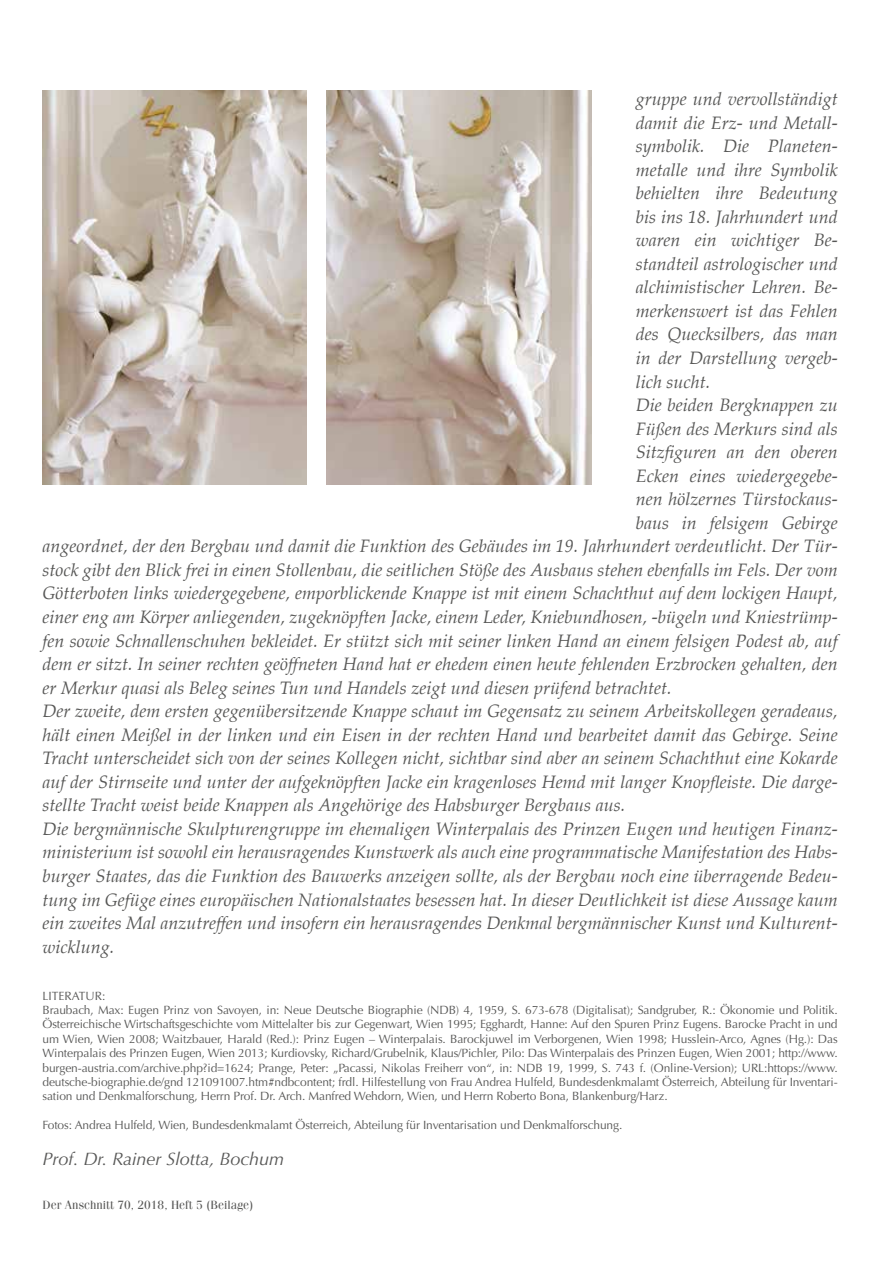
<style>
.page{position:relative;width:893px;height:1263px;background:#fff}
.page>*{position:absolute;margin:0;border:0;box-sizing:border-box;transform-origin:0 0}
.t1{font:italic 18px "Palatino";color:#575756}
.t2{font:italic 18px "Optima";color:#575756}
.t3{font:12px/14.4px "Optima";letter-spacing:-.01em;color:#575756}
.t4{font:12px "Fenice LT";color:#575756}
</style>
<div class="page">
<img style="left:43px;top:90px;width:264px;height:394px">
<img style="left:327px;top:90px;width:264px;height:394px">
<p class="t1" style="left:636px;top:84px;width:203px">gruppe und vervollständigt</p>
<p class="t1" style="left:636px;top:107px;width:203px">damit die Erz- und Metall-</p>
<p class="t1" style="left:636px;top:131px;width:203px">symbolik. Die Planeten-</p>
<p class="t1" style="left:636px;top:154px;width:203px">metalle und ihre Symbolik</p>
<p class="t1" style="left:636px;top:178px;width:203px">behielten ihre Bedeutung</p>
<p class="t1" style="left:636px;top:201px;width:203px">bis ins 18. Jahrhundert und</p>
<p class="t1" style="left:636px;top:225px;width:203px">waren ein wichtiger Be-</p>
<p class="t1" style="left:636px;top:248px;width:203px">standteil astrologischer und</p>
<p class="t1" style="left:636px;top:272px;width:203px">alchimistischer Lehren. Be-</p>
<p class="t1" style="left:636px;top:296px;width:203px">merkenswert ist das Fehlen</p>
<p class="t1" style="left:636px;top:319px;width:203px">des Quecksilbers, das man</p>
<p class="t1" style="left:636px;top:343px;width:203px">in der Darstellung vergeb-</p>
<p class="t1" style="left:636px;top:366px;width:76px">lich sucht.</p>
<p class="t1" style="left:636px;top:390px;width:203px">Die beiden Bergknappen zu</p>
<p class="t1" style="left:636px;top:413px;width:203px">Füßen des Merkurs sind als</p>
<p class="t1" style="left:636px;top:437px;width:203px">Sitzfiguren an den oberen</p>
<p class="t1" style="left:636px;top:460px;width:203px">Ecken eines wiedergegebe-</p>
<p class="t1" style="left:636px;top:484px;width:203px">nen hölzernes Türstockaus-</p>
<p class="t1" style="left:636px;top:507px;width:203px">baus in felsigem Gebirge</p>
<p class="t1" style="left:43px;top:531px;width:797px">angeordnet, der den Bergbau und damit die Funktion des Gebäudes im 19. Jahrhundert verdeutlicht. Der Tür-</p>
<p class="t1" style="left:43px;top:555px;width:797px">stock gibt den Blick frei in einen Stollenbau, die seitlichen Stöße des Ausbaus stehen ebenfalls im Fels. Der vom</p>
<p class="t1" style="left:43px;top:578px;width:797px">Götterboten links wiedergegebene, emporblickende Knappe ist mit einem Schachthut auf dem lockigen Haupt,</p>
<p class="t1" style="left:43px;top:602px;width:797px">einer eng am Körper anliegenden, zugeknöpften Jacke, einem Leder, Kniebundhosen, -bügeln und Kniestrümp-</p>
<p class="t1" style="left:43px;top:625px;width:797px">fen sowie Schnallenschuhen bekleidet. Er stützt sich mit seiner linken Hand an einem felsigen Podest ab, auf</p>
<p class="t1" style="left:43px;top:649px;width:797px">dem er sitzt. In seiner rechten geöffneten Hand hat er ehedem einen heute fehlenden Erzbrocken gehalten, den</p>
<p class="t1" style="left:43px;top:672px;width:631px">er Merkur quasi als Beleg seines Tun und Handels zeigt und diesen prüfend betrachtet.</p>
<p class="t1" style="left:43px;top:696px;width:797px">Der zweite, dem ersten gegenübersitzende Knappe schaut im Gegensatz zu seinem Arbeitskollegen geradeaus,</p>
<p class="t1" style="left:43px;top:719px;width:797px">hält einen Meißel in der linken und ein Eisen in der rechten Hand und bearbeitet damit das Gebirge. Seine</p>
<p class="t1" style="left:43px;top:743px;width:797px">Tracht unterscheidet sich von der seines Kollegen nicht, sichtbar sind aber an seinem Schachthut eine Kokarde</p>
<p class="t1" style="left:43px;top:766px;width:797px">auf der Stirnseite und unter der aufgeknöpften Jacke ein kragenloses Hemd mit langer Knopfleiste. Die darge-</p>
<p class="t1" style="left:43px;top:790px;width:584px">stellte Tracht weist beide Knappen als Angehörige des Habsburger Bergbaus aus.</p>
<p class="t1" style="left:43px;top:814px;width:797px">Die bergmännische Skulpturengruppe im ehemaligen Winterpalais des Prinzen Eugen und heutigen Finanz-</p>
<p class="t1" style="left:43px;top:837px;width:797px">ministerium ist sowohl ein herausragendes Kunstwerk als auch eine programmatische Manifestation des Habs-</p>
<p class="t1" style="left:43px;top:861px;width:797px">burger Staates, das die Funktion des Bauwerks anzeigen sollte, als der Bergbau noch eine überragende Bedeu-</p>
<p class="t1" style="left:43px;top:884px;width:797px">tung im Gefüge eines europäischen Nationalstaates besessen hat. In dieser Deutlichkeit ist diese Aussage kaum</p>
<p class="t1" style="left:43px;top:908px;width:797px">ein zweites Mal anzutreffen und insofern ein herausragendes Denkmal bergmännischer Kunst und Kulturent-</p>
<p class="t1" style="left:43px;top:931px;width:73px">wicklung.</p>
<p class="t3" style="left:43px;top:988px;width:797px">LITERATUR:<br>Braubach, Max: Eugen Prinz von Savoyen, in: Neue Deutsche Biographie (NDB) 4, 1959, S. 673-678 (Digitalisat); Sandgruber, R.: Ökonomie und Politik.<br>Österreichische Wirtschaftsgeschichte vom Mittelalter bis zur Gegenwart, Wien 1995; Egghardt, Hanne: Auf den Spuren Prinz Eugens. Barocke Pracht in und um Wien, Wien 2008; Waitzbauer, Harald (Red.): Prinz Eugen – Winterpalais. Barockjuwel im Verborgenen, Wien 1998; Husslein-Arco, Agnes (Hg.): Das Winterpalais des Prinzen Eugen, Wien 2013; Kurdiovsky, Richard/Grubelnik, Klaus/Pichler, Pilo: Das Winterpalais des Prinzen Eugen, Wien 2001; http://www. burgen-austria.com/archive.php?id=1624; Prange, Peter: „Pacassi, Nikolas Freiherr von“, in: NDB 19, 1999, S. 743 f. (Online-Version); URL:httops://www. deutsche-biographie.de/gnd 121091007.htm#ndbcontent; frdl. Hilfestellung von Frau Andrea Hulfeld, Bundesdenkmalamt Österreich, Abteilung für Inventari&shy;sation und Denkmalforschung, Herrn Prof. Dr. Arch. Manfred Wehdorn, Wien, und Herrn Roberto Bona, Blankenburg/Harz.</p>
<p class="t3" style="left:43px;top:1118px;width:581px">Fotos: Andrea Hulfeld, Wien, Bundesdenkmalamt Österreich, Abteilung für Inventarisation und Denkmalforschung.</p>
<p class="t2" style="left:43px;top:1148px;width:243px">Prof. Dr. Rainer Slotta, Bochum</p>
<p class="t4" style="left:43px;top:1197px;width:212px">Der Anschnitt 70, 2018, Heft 5 (Beilage)</p>
</div>
